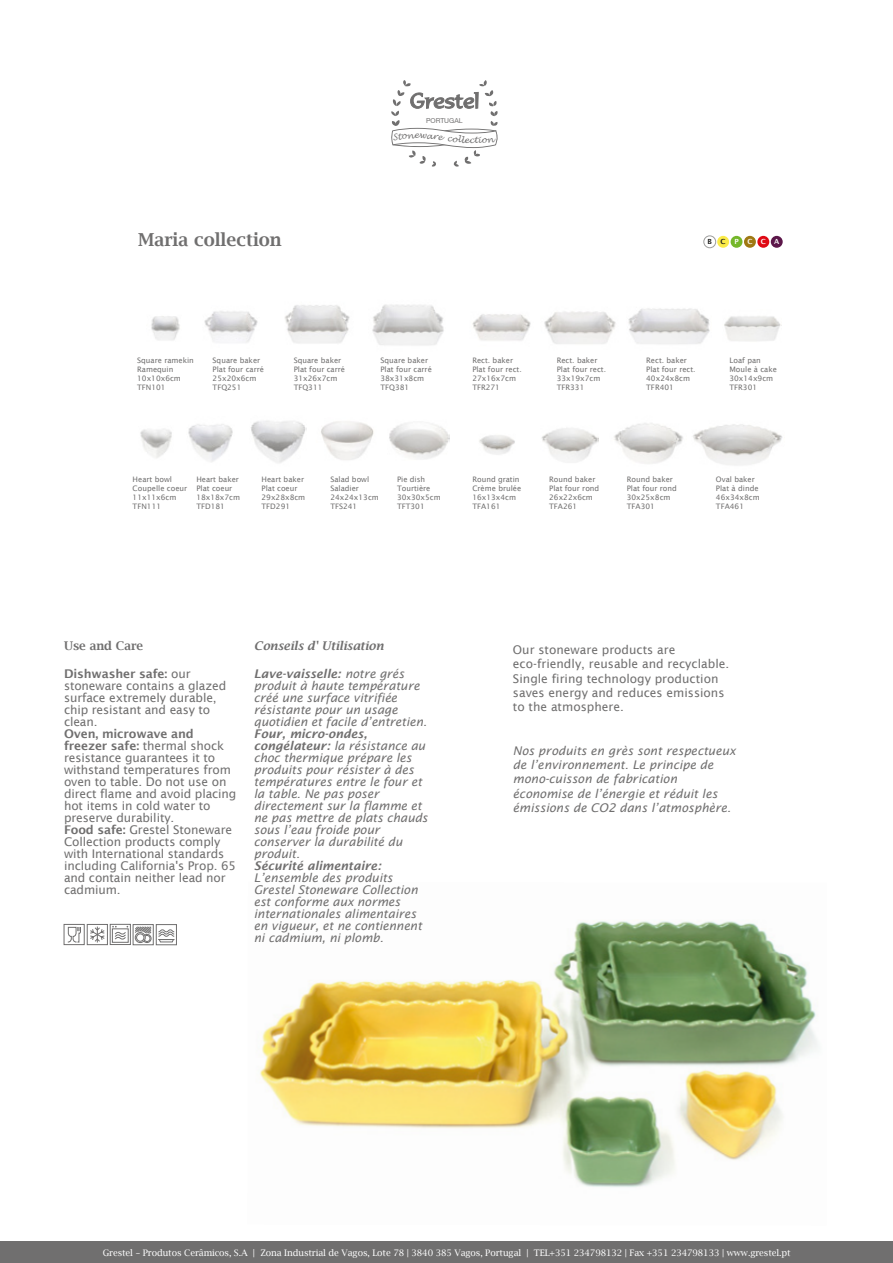
<style>
.page{position:relative;width:893px;height:1263px;background:#fff}
.page>*{position:absolute;margin:0;border:0;box-sizing:border-box;transform-origin:0 0}
.t1{font:600 17.85px "Lucida Bright";color:#706f6f}
.t2{font:italic 12px/12px "Lucida Sans";letter-spacing:-.005em;color:#706f6f}
.t3{font:12px/12px "Lucida Sans";letter-spacing:-.01em;color:#706f6f}
.t4{font:italic 600 12px "Lucida Bright";color:#706f6f}
.t5{font:italic 600 12px "Lucida Sans";letter-spacing:-.005em;color:#706f6f}
.t6{font:600 12px "Lucida Bright";color:#706f6f}
.t7{font:9px "Lucida Bright";letter-spacing:-.01em;color:#fff}
.t8{font:7.5px/9px "Lucida Sans";color:#706f6f}
.t9{font:600 7.05px "Lucida Sans";letter-spacing:1.235em;color:#fff}
.t10{font:6.75px "Helvetica Neue CE";color:#706f6f}
.s1{color:#1d1d1b}
.s2{font-weight:600}
</style>
<div class="page">
<img style="left:260px;top:921px;width:558px;height:266px">
<div style="left:0;top:1242px;width:893px;height:21px;background:#706f6f"></div>
<div style="left:704px;top:236px;width:12px;height:12px;border:1px solid #9d9d9c;border-radius:50%"></div>
<div style="left:717px;top:236px;width:12px;height:12px;background:#fbeb49;border-radius:50%"></div>
<div style="left:731px;top:236px;width:11px;height:12px;background:#75b72b;border-radius:50%"></div>
<div style="left:757px;top:236px;width:12px;height:12px;background:#df0914;border-radius:50%"></div>
<div style="left:744px;top:236px;width:12px;height:12px;background:#9f7913;border-radius:50%"></div>
<div style="left:771px;top:236px;width:12px;height:12px;background:#5c174a;border-radius:50%"></div>
<img style="left:140px;top:429px;width:32px;height:29px">
<img style="left:188px;top:424px;width:45px;height:38px">
<img style="left:251px;top:421px;width:56px;height:42px">
<img style="left:151px;top:316px;width:29px;height:24px">
<img style="left:204px;top:311px;width:54px;height:32px">
<img style="left:285px;top:305px;width:65px;height:38px">
<img style="left:372px;top:304px;width:72px;height:41px">
<img style="left:472px;top:314px;width:59px;height:27px">
<img style="left:544px;top:311px;width:72px;height:33px">
<img style="left:628px;top:308px;width:82px;height:36px">
<img style="left:614px;top:423px;width:69px;height:41px">
<img style="left:321px;top:421px;width:53px;height:39px">
<img style="left:542px;top:428px;width:56px;height:34px">
<img style="left:389px;top:423px;width:61px;height:36px">
<img style="left:693px;top:424px;width:89px;height:41px">
<img style="left:724px;top:316px;width:57px;height:25px">
<img style="left:479px;top:435px;width:36px;height:20px">
<svg style="left:67px;top:926px;width:14px;height:17px"></svg>
<div style="left:64px;top:924px;width:21px;height:21px;border:1px solid #706f6f"></div>
<div style="left:110px;top:924px;width:21px;height:21px;border:1px solid #706f6f"></div>
<div style="left:143px;top:934px;width:8px;height:9px;border:1px solid #706f6f;border-radius:50%"></div>
<div style="left:144px;top:935px;width:6px;height:7px;border:1px solid #706f6f;border-radius:50%"></div>
<div style="left:135px;top:932px;width:11px;height:11px;border:1px solid #706f6f;border-radius:50%"></div>
<div style="left:136px;top:933px;width:8px;height:9px;border:1px solid #706f6f;border-radius:50%"></div>
<div style="left:133px;top:924px;width:21px;height:21px;border:1px solid #706f6f"></div>
<svg style="left:134px;top:926px;width:18px;height:15px"></svg>
<div style="left:156px;top:924px;width:21px;height:21px;border:1px solid #706f6f"></div>
<svg style="left:158px;top:929px;width:17px;height:14px"></svg>
<div style="left:112px;top:928px;width:17px;height:15px;border:1px solid #706f6f"></div>
<svg style="left:90px;top:926px;width:15px;height:16px"></svg>
<div style="left:87px;top:924px;width:21px;height:21px;border:1px solid #706f6f"></div>
<svg style="left:112px;top:926px;width:16px;height:14px"></svg>
<svg style="left:391px;top:80px;width:107px;height:87px"></svg>
<p class="t10" style="left:426px;top:117px;width:38px">PORTUGAL</p>
<h1 class="t1" style="left:138px;top:230px;width:145px">Maria collection</h1>
<p class="t9" style="left:707px;top:238px;width:73px"><span class="s1">BC</span>PCCA</p>
<p class="t8" style="left:137px;top:355px;width:58px">Square ramekin<br>Ramequin<br>10x10x6cm<br>TFN101</p>
<p class="t8" style="left:213px;top:355px;width:53px">Square baker<br>Plat four carré<br>25x20x6cm<br>TFQ251</p>
<p class="t8" style="left:294px;top:355px;width:53px">Square baker<br>Plat four carré<br>31x26x7cm<br>TFQ311</p>
<p class="t8" style="left:380px;top:355px;width:53px">Square baker<br>Plat four carré<br>38x31x8cm<br>TFQ381</p>
<p class="t8" style="left:472px;top:355px;width:51px">Rect. baker<br>Plat four rect.<br>27x16x7cm<br>TFR271</p>
<p class="t8" style="left:557px;top:355px;width:51px">Rect. baker<br>Plat four rect.<br>33x19x7cm<br>TFR331</p>
<p class="t8" style="left:646px;top:355px;width:51px">Rect. baker<br>Plat four rect.<br>40x24x8cm<br>TFR401</p>
<p class="t8" style="left:729px;top:355px;width:49px">Loaf pan<br>Moule à cake<br>30x14x9cm<br>TFR301</p>
<p class="t8" style="left:133px;top:475px;width:56px">Heart bowl<br>Coupelle coeur<br>11x11x6cm<br>TFN111</p>
<p class="t8" style="left:196px;top:475px;width:45px">Heart baker<br>Plat coeur<br>18x18x7cm<br>TFD181</p>
<p class="t8" style="left:262px;top:475px;width:45px">Heart baker<br>Plat coeur<br>29x28x8cm<br>TFD291</p>
<p class="t8" style="left:330px;top:475px;width:50px">Salad bowl<br>Saladier<br>24x24x13cm<br>TFS241</p>
<p class="t8" style="left:397px;top:475px;width:45px">Pie dish<br>Tourtière<br>30x30x5cm<br>TFT301</p>
<p class="t8" style="left:716px;top:475px;width:45px">Oval baker<br>Plat à dinde<br>46x34x8cm<br>TFA461</p>
<p class="t8" style="left:549px;top:475px;width:52px">Round baker<br>Plat four rond<br>26x22x6cm<br>TFA261</p>
<p class="t8" style="left:627px;top:475px;width:52px">Round baker<br>Plat four rond<br>30x25x8cm<br>TFA301</p>
<p class="t8" style="left:472px;top:475px;width:50px">Round gratin<br>Crème brulée<br>16x13x4cm<br>TFA161</p>
<p class="t6" style="left:64px;top:639px;width:81px">Use and Care</p>
<p class="t4" style="left:254px;top:639px;width:131px">Conseils d' Utilisation</p>
<p class="t2" style="left:254px;top:668px;width:175px"><span class="s2">Lave-vaisselle:</span> notre grés produit à haute température créé une surface vitrifiée résistante pour un usage quotidien et facile d’entretien.</p>
<p class="t2" style="left:254px;top:728px;width:175px"><span class="s2">Four, micro-ondes, congélateur:</span> la résistance au choc thermique prépare les produits pour résister à des températures entre le four et la table. Ne pas poser directement sur la flamme et ne pas mettre de plats chauds sous l’eau froide pour conserver la durabilité du produit.</p>
<p class="t5" style="left:254px;top:859px;width:129px">Sécurité alimentaire:</p>
<p class="t2" style="left:254px;top:872px;width:170px">L’ensemble des produits<br>Grestel Stoneware Collection est conforme aux normes internationales alimentaires en vigueur, et ne contiennent ni cadmium, ni plomb.</p>
<p class="t3" style="left:64px;top:668px;width:164px"><span class="s2">Dishwasher safe:</span> our stoneware contains a glazed surface extremely durable, chip resistant and easy to clean.</p>
<p class="t3" style="left:64px;top:728px;width:174px"><span class="s2">Oven, microwave and freezer safe:</span> thermal shock resistance guarantees it to withstand temperatures from oven to table. Do not use on direct flame and avoid placing hot items in cold water to preserve durability.<br><span class="s2">Food safe:</span> Grestel Stoneware<br>Collection products comply with International standards including California's Prop. 65 and contain neither lead nor cadmium.</p>
<p class="t3" style="left:513px;top:642px;width:218px;line-height:14.4px">Our stoneware products are eco-friendly, reusable and recyclable.<br>Single firing technology production saves energy and reduces emissions to the atmosphere.</p>
<p class="t2" style="left:513px;top:743px;width:224px;line-height:14.4px">Nos produits en grès sont respectueux de l’environnement. Le principe de mono-cuisson de fabrication économise de l’énergie et réduit les émissions de CO2 dans l’atmosphère.</p>
<p class="t7" style="left:103px;top:1248px;width:689px">Grestel – Produtos Cerâmicos, S.A | Zona Industrial de Vagos, Lote 78 | 3840 385 Vagos, Portugal | TEL+351 234798132 | Fax +351 234798133 | www.grestel.pt</p>
</div>
